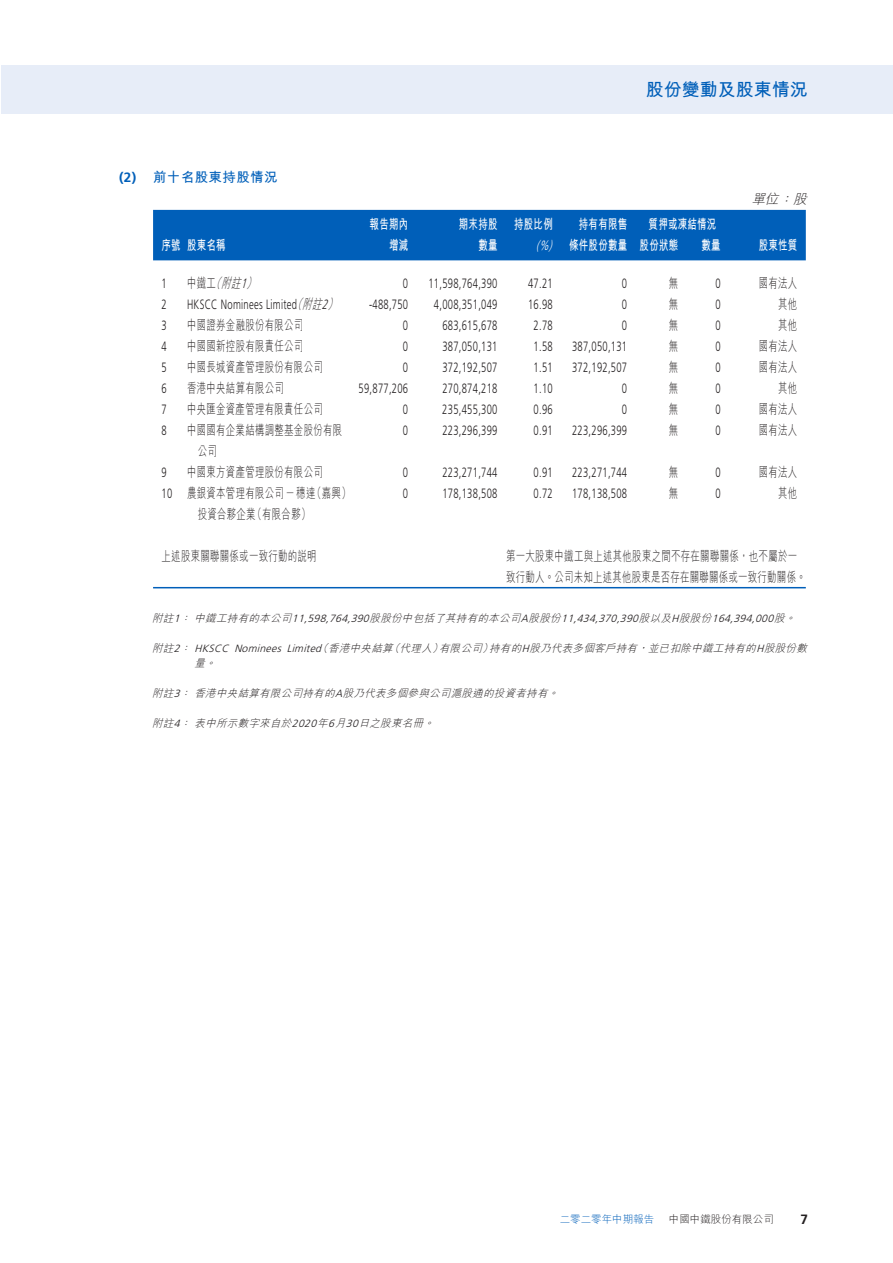
<style>
.page{position:relative;width:893px;height:1263px;background:#fff}
.page>*{position:absolute;margin:0;border:0;box-sizing:border-box;transform-origin:0 0}
.t1{font:700 18px "M Hei HK";color:#005fb9}
.t2{font:300 13.5px "Frutiger LT Std";letter-spacing:.03em;color:#231f20;scale:.7 1}
.t3{font:300 13.5px/21px "M Hei HK";letter-spacing:.03em;color:#231f20;scale:.7 1}
.t4{font:700 13.5px/21px "M Hei HK";letter-spacing:.03em;color:#fff;text-align:right;scale:.7 1}
.t5{font:700 13.5px "M Hei HK";letter-spacing:.03em;color:#005fb9}
.t6{font:italic 300 13.5px "M Hei HK";color:#231f20;scale:.7 1}
.t7{font:italic 300 13.5px "M Hei HK";color:#231f20}
.t8{font:italic 300 13.5px "Frutiger LT Std";color:#fff;scale:.7 1}
.t9{font:700 13.5px "Frutiger LT Std";color:#231f20}
.t10{font:italic 300 10.5px/15px "M Hei HK";color:#231f20}
.t11{font:italic 300 10.5px "Frutiger LT Std";color:#231f20}
.t12{font:300 10.5px "M Hei HK";color:#231f20}
.t13{font:300 10.5px "M Hei HK";color:#005fb9}
.s1{font-family:"Frutiger LT Std"}
.s2{font-style:normal}
.s3{font-family:"M Hei HK";font-style:italic}
.s4{font-style:italic}
.s5{font-family:"M Hei HK"}
</style>
<div class="page">
<div style="left:2px;top:65px;width:891px;height:49px;background:#e7edf8"></div>
<div style="left:153px;top:210px;width:653px;height:50px;background:#005fb9"></div>
<hr style="left:153px;top:587px;width:353px;height:1px;background:#005fb9">
<hr style="left:506px;top:587px;width:300px;height:1px;background:#005fb9">
<p class="t5" style="left:119px;top:167px;width:160px"><span class="s1">(2)</span> 前十名股東持股情況</p>
<p class="t4" style="left:162px;top:234px;width:93px">序號 股東名稱</p>
<h1 class="t1" style="left:646px;top:76px;width:163px">股份變動及股東情況</h1>
<p class="t4" style="left:370px;top:213px;width:57px">報告期內增減</p>
<p class="t4" style="left:459px;top:213px;width:57px">期末持股數量</p>
<p class="t4" style="left:514px;top:213px;width:57px">持股比例</p>
<p class="t8" style="left:536px;top:238px;width:29px">(%)</p>
<p class="t7" style="left:751px;top:192px;width:60px">單位：股</p>
<p class="t4" style="left:569px;top:213px;width:84px">持有有限售條件股份數量</p>
<p class="t4" style="left:640px;top:213px;width:111px;text-align:left;text-indent:9px">質押或凍結情況股份狀態</p>
<p class="t4" style="left:702px;top:234px;width:29px">數量</p>
<p class="t4" style="left:759px;top:234px;width:57px">股東性質</p>
<p class="t2" style="left:162px;top:276px;width:9px">1</p>
<p class="t6" style="left:187px;top:276px;width:105px"><span class="s2">中鐵工</span>（附註<span class="s1">1</span>）</p>
<p class="t2" style="left:403px;top:276px;width:9px">0</p>
<p class="t2" style="left:428px;top:276px;width:100px">11,598,764,390</p>
<p class="t2" style="left:528px;top:276px;width:37px">47.21</p>
<p class="t2" style="left:622px;top:276px;width:9px">0</p>
<p class="t3" style="left:669px;top:272px;width:15px">無</p>
<p class="t2" style="left:715px;top:276px;width:9px">0</p>
<p class="t3" style="left:759px;top:272px;width:57px">國有法人</p>
<p class="t2" style="left:162px;top:297px;width:9px">2</p>
<p class="t2" style="left:187px;top:297px;width:221px">HKSCC Nominees Limited<span class="s3">（附註</span><span class="s4">2</span><span class="s3">）</span></p>
<p class="t2" style="left:369px;top:297px;width:57px">-488,750</p>
<p class="t2" style="left:434px;top:297px;width:92px">4,008,351,049</p>
<p class="t2" style="left:528px;top:297px;width:37px">16.98</p>
<p class="t2" style="left:622px;top:297px;width:9px">0</p>
<p class="t3" style="left:669px;top:293px;width:15px">無</p>
<p class="t2" style="left:715px;top:297px;width:9px">0</p>
<p class="t3" style="left:778px;top:293px;width:29px">其他</p>
<p class="t2" style="left:162px;top:318px;width:9px">3</p>
<p class="t3" style="left:187px;top:315px;width:168px">中國證券金融股份有限公司</p>
<p class="t2" style="left:403px;top:318px;width:9px">0</p>
<p class="t2" style="left:442px;top:318px;width:80px">683,615,678</p>
<p class="t2" style="left:534px;top:318px;width:29px">2.78</p>
<p class="t2" style="left:622px;top:318px;width:9px">0</p>
<p class="t3" style="left:669px;top:315px;width:15px">無</p>
<p class="t2" style="left:715px;top:318px;width:9px">0</p>
<p class="t3" style="left:778px;top:315px;width:29px">其他</p>
<p class="t2" style="left:162px;top:339px;width:9px">4</p>
<p class="t3" style="left:187px;top:336px;width:168px">中國國新控股有限責任公司</p>
<p class="t2" style="left:403px;top:339px;width:9px">0</p>
<p class="t2" style="left:442px;top:339px;width:80px">387,050,131</p>
<p class="t2" style="left:534px;top:339px;width:29px">1.58</p>
<p class="t2" style="left:572px;top:339px;width:80px">387,050,131</p>
<p class="t3" style="left:669px;top:336px;width:15px">無</p>
<p class="t2" style="left:715px;top:339px;width:9px">0</p>
<p class="t3" style="left:759px;top:336px;width:57px">國有法人</p>
<p class="t2" style="left:162px;top:360px;width:9px">5</p>
<p class="t3" style="left:187px;top:357px;width:195px">中國長城資產管理股份有限公司</p>
<p class="t2" style="left:403px;top:360px;width:9px">0</p>
<p class="t2" style="left:442px;top:360px;width:80px">372,192,507</p>
<p class="t2" style="left:534px;top:360px;width:29px">1.51</p>
<p class="t2" style="left:572px;top:360px;width:80px">372,192,507</p>
<p class="t3" style="left:669px;top:357px;width:15px">無</p>
<p class="t2" style="left:715px;top:360px;width:9px">0</p>
<p class="t3" style="left:759px;top:357px;width:57px">國有法人</p>
<p class="t2" style="left:162px;top:381px;width:9px">6</p>
<p class="t3" style="left:187px;top:378px;width:140px">香港中央結算有限公司</p>
<p class="t2" style="left:359px;top:381px;width:72px">59,877,206</p>
<p class="t2" style="left:442px;top:381px;width:80px">270,874,218</p>
<p class="t2" style="left:534px;top:381px;width:29px">1.10</p>
<p class="t2" style="left:622px;top:381px;width:9px">0</p>
<p class="t3" style="left:669px;top:378px;width:15px">無</p>
<p class="t2" style="left:715px;top:381px;width:9px">0</p>
<p class="t3" style="left:778px;top:378px;width:29px">其他</p>
<p class="t2" style="left:162px;top:402px;width:9px">7</p>
<p class="t3" style="left:187px;top:399px;width:195px">中央匯金資產管理有限責任公司</p>
<p class="t2" style="left:403px;top:402px;width:9px">0</p>
<p class="t2" style="left:442px;top:402px;width:80px">235,455,300</p>
<p class="t2" style="left:534px;top:402px;width:29px">0.96</p>
<p class="t2" style="left:622px;top:402px;width:9px">0</p>
<p class="t3" style="left:669px;top:399px;width:15px">無</p>
<p class="t2" style="left:715px;top:402px;width:9px">0</p>
<p class="t3" style="left:759px;top:399px;width:57px">國有法人</p>
<p class="t2" style="left:162px;top:423px;width:9px">8</p>
<p class="t3" style="left:198px;top:420px;width:208px;text-indent:-11px">中國國有企業結構調整基金股份有限公司</p>
<p class="t2" style="left:403px;top:423px;width:9px">0</p>
<p class="t2" style="left:442px;top:423px;width:80px">223,296,399</p>
<p class="t2" style="left:534px;top:423px;width:29px">0.91</p>
<p class="t2" style="left:572px;top:423px;width:80px">223,296,399</p>
<p class="t3" style="left:669px;top:419px;width:15px">無</p>
<p class="t2" style="left:715px;top:423px;width:9px">0</p>
<p class="t3" style="left:759px;top:419px;width:57px">國有法人</p>
<p class="t2" style="left:162px;top:465px;width:9px">9</p>
<p class="t3" style="left:187px;top:461px;width:195px">中國東方資產管理股份有限公司</p>
<p class="t2" style="left:403px;top:465px;width:9px">0</p>
<p class="t2" style="left:442px;top:465px;width:80px">223,271,744</p>
<p class="t2" style="left:534px;top:465px;width:29px">0.91</p>
<p class="t2" style="left:572px;top:465px;width:80px">223,271,744</p>
<p class="t3" style="left:669px;top:461px;width:15px">無</p>
<p class="t2" style="left:715px;top:465px;width:9px">0</p>
<p class="t3" style="left:759px;top:461px;width:57px">國有法人</p>
<p class="t3" style="left:162px;top:482px;width:272px;text-align:center"><span class="s1">10</span> 農銀資本管理有限公司－穗達（嘉興）投資合夥企業（有限合夥）</p>
<p class="t2" style="left:403px;top:486px;width:9px">0</p>
<p class="t2" style="left:442px;top:486px;width:80px">178,138,508</p>
<p class="t2" style="left:534px;top:486px;width:29px">0.72</p>
<p class="t2" style="left:572px;top:486px;width:80px">178,138,508</p>
<p class="t3" style="left:669px;top:482px;width:15px">無</p>
<p class="t2" style="left:715px;top:486px;width:9px">0</p>
<p class="t3" style="left:778px;top:482px;width:29px">其他</p>
<p class="t3" style="left:162px;top:545px;width:223px">上述股東關聯關係或一致行動的說明</p>
<p class="t3" style="left:506px;top:545px;width:430px">第一大股東中鐵工與上述其他股東之間不存在關聯關係，也不屬於一致行動人。公司未知上述其他股東是否存在關聯關係或一致行動關係。</p>
<p class="t11" style="left:152px;top:612px;width:648px"><span class="s5">附註</span>1<span class="s5">：中鐵工持有的本公司</span>11,598,764,390<span class="s5">股股份中包括了其持有的本公司</span>A<span class="s5">股股份</span>11,434,370,390<span class="s5">股以及</span>H<span class="s5">股股份</span>164,394,000<span class="s5">股。</span></p>
<p class="t10" style="left:195px;top:640px;width:617px;text-indent:-43px">附註<span class="s1">2</span>： <span class="s1">HKSCC Nominees Limited</span>（香港中央結算（代理人）有限公司）持有的<span class="s1">H</span>股乃代表多個客戶持有，並已扣除中鐵工持有的<span class="s1">H</span>股股份數量。</p>
<p class="t10" style="left:152px;top:685px;width:411px">附註<span class="s1">3</span>：香港中央結算有限公司持有的<span class="s1">A</span>股乃代表多個參與公司滬股通的投資者持有。</p>
<p class="t10" style="left:152px;top:715px;width:286px">附註<span class="s1">4</span>：表中所示數字來自於<span class="s1">2020</span>年<span class="s1">6</span>月<span class="s1">30</span>日之股東名冊。</p>
<p class="t13" style="left:560px;top:1214px;width:96px">二零二零年中期報告</p>
<p class="t12" style="left:669px;top:1214px;width:106px">中國中鐵股份有限公司</p>
<p class="t9" style="left:800px;top:1211px;width:9px">7</p>
</div>
